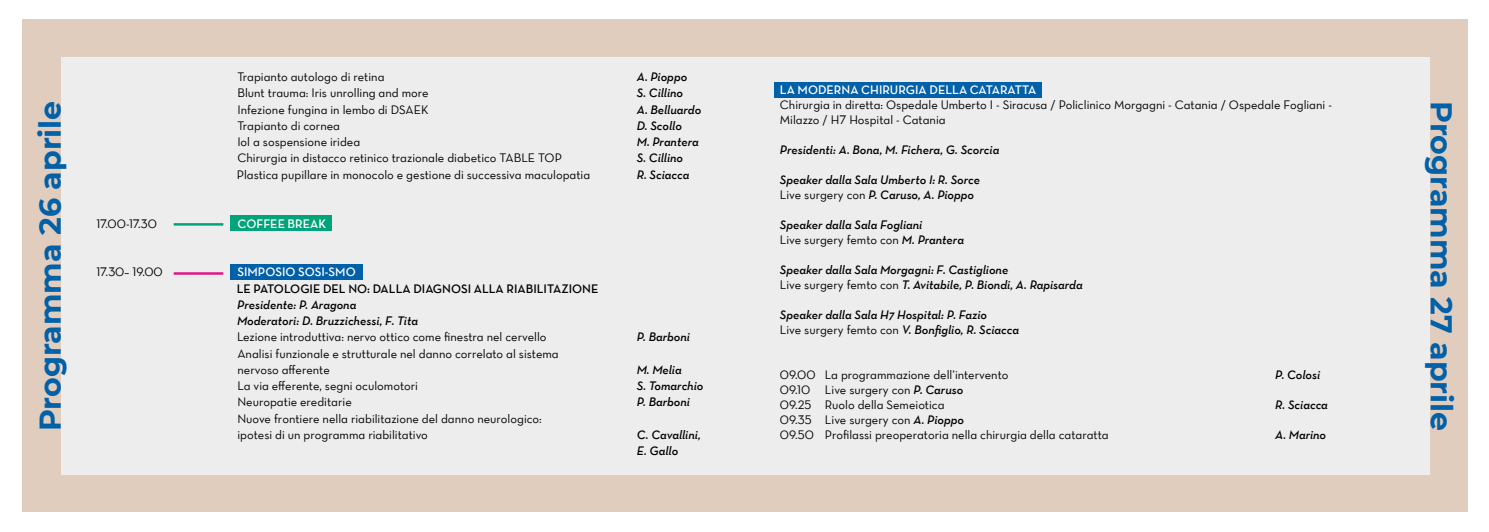
<style>
.page{position:relative;width:1489px;height:532px;background:#fff}
.page>*{position:absolute;margin:0;border:0;box-sizing:border-box;transform-origin:0 0}
.t1{font:700 30px "Montserrat";color:#0060a8}
.t2{font:12.5px/15px "Neutra Text Book Alt";color:#000}
.t3{font:italic 600 12.5px/15px "Neutra Text";color:#000}
.t4{font:12.5px "Neutra Text Demi SC";color:#fff}
.t5{font:12.5px "Neutra Text Demi SC";color:#000}
.s1{font-family:"Neutra Text Book Alt";font-weight:400;font-style:normal}
.s2{font-family:"Neutra Text";font-weight:600;font-style:italic}
</style>
<div class="page">
<div style="left:22px;top:20px;width:1444px;height:492px;background:#e1cdbe"></div>
<div style="left:61px;top:57px;width:1368px;height:417px;background:#ededed"></div>
<div style="left:774px;top:81px;width:268px;height:16px;background:#0060a8"></div>
<div style="left:230px;top:215px;width:101px;height:16px;background:#00a47a"></div>
<div style="left:230px;top:264px;width:132px;height:16px;background:#0060a8"></div>
<hr style="left:174px;top:223px;width:49px;height:2px;background:#00a47a">
<hr style="left:174px;top:272px;width:49px;height:2px;background:#e11683">
<h1 class="t1" style="left:29px;top:431px;width:332px;rotate:-90deg">Programma 26 aprile</h1>
<p class="t2" style="left:237px;top:69px;width:148px">Trapianto autologo di retina</p>
<p class="t3" style="left:636px;top:69px;width:52px">A. Pioppo</p>
<p class="t2" style="left:237px;top:85px;width:193px">Blunt trauma: Iris unrolling and more</p>
<p class="t3" style="left:636px;top:85px;width:48px">S. Cillino</p>
<p class="t2" style="left:237px;top:102px;width:193px">Infezione fungina in lembo di DSAEK</p>
<p class="t3" style="left:636px;top:102px;width:66px">A. Belluardo</p>
<p class="t2" style="left:237px;top:118px;width:104px">Trapianto di cornea</p>
<p class="t3" style="left:636px;top:118px;width:47px">D. Scollo</p>
<p class="t2" style="left:237px;top:134px;width:124px">Iol a sospensione iridea</p>
<p class="t3" style="left:636px;top:134px;width:63px">M. Prantera</p>
<p class="t2" style="left:237px;top:150px;width:326px">Chirurgia in distacco retinico trazionale diabetico TABLE TOP</p>
<p class="t3" style="left:636px;top:150px;width:48px">S. Cillino</p>
<p class="t2" style="left:237px;top:167px;width:355px">Plastica pupillare in monocolo e gestione di successiva maculopatia</p>
<p class="t3" style="left:636px;top:167px;width:54px">R. Sciacca</p>
<p class="t2" style="left:96px;top:215px;width:62px">17.00-17.30</p>
<p class="t4" style="left:237px;top:215px;width:90px">COFFEE BREAK</p>
<p class="t2" style="left:96px;top:264px;width:68px">17.30– 19.00</p>
<p class="t4" style="left:237px;top:264px;width:120px">SIMPOSIO SOSI-SMO</p>
<p class="t5" style="left:237px;top:280px;width:363px">LE PATOLOGIE DEL NO: DALLA DIAGNOSI ALLA RIABILITAZIONE</p>
<p class="t3" style="left:237px;top:296px;width:182px;line-height:16.2px">Presidente: P. Aragona<br>Moderatori: D. Bruzzichessi, F. Tita</p>
<p class="t2" style="left:237px;top:329px;width:311px">Lezione introduttiva: nervo ottico come finestra nel cervello</p>
<p class="t3" style="left:636px;top:329px;width:55px">P. Barboni</p>
<p class="t2" style="left:237px;top:345px;width:323px;line-height:16.2px">Analisi funzionale e strutturale nel danno correlato al sistema nervoso afferente</p>
<p class="t3" style="left:636px;top:362px;width:46px">M. Melia</p>
<p class="t2" style="left:237px;top:378px;width:182px">La via efferente, segni oculomotori</p>
<p class="t3" style="left:636px;top:378px;width:68px">S. Tomarchio</p>
<p class="t2" style="left:237px;top:394px;width:116px">Neuropatie ereditarie</p>
<p class="t3" style="left:636px;top:394px;width:55px">P. Barboni</p>
<p class="t2" style="left:237px;top:410px;width:306px;line-height:16.2px">Nuove frontiere nella riabilitazione del danno neurologico: ipotesi di un programma riabilitativo</p>
<p class="t3" style="left:636px;top:426px;width:66px;line-height:16.2px">C. Cavallini,<br>E. Gallo</p>
<p class="t4" style="left:780px;top:82px;width:258px">LA MODERNA CHIRURGIA DELLA CATARATTA</p>
<p class="t2" style="left:780px;top:97px;width:553px">Chirurgia in diretta: Ospedale Umberto I - Siracusa / Policlinico Morgagni - Catania / Ospedale Fogliani -<br>Milazzo / H7 Hospital - Catania</p>
<p class="t3" style="left:780px;top:142px;width:221px">Presidenti: A. Bona, M. Fichera, G. Scorcia</p>
<p class="t3" style="left:780px;top:172px;width:202px">Speaker dalla Sala Umberto I: R. Sorce<br><span class="s1">Live surgery con</span> P. Caruso, A. Pioppo</p>
<p class="t3" style="left:780px;top:217px;width:144px">Speaker dalla Sala Fogliani</p>
<p class="t2" style="left:780px;top:232px;width:185px">Live surgery femto con <span class="s2">M. Prantera</span></p>
<p class="t3" style="left:780px;top:262px;width:304px">Speaker dalla Sala Morgagni: F. Castiglione<br><span class="s1">Live surgery femto con</span> T. Avitabile, P. Biondi, A. Rapisarda</p>
<p class="t3" style="left:780px;top:307px;width:241px">Speaker dalla Sala H7 Hospital: P. Fazio<br><span class="s1">Live surgery femto con</span> V. Bonfiglio, R. Sciacca</p>
<p class="t2" style="left:780px;top:367px;width:230px">09.00 La programmazione dell’intervento</p>
<p class="t3" style="left:1275px;top:367px;width:47px">P. Colosi</p>
<p class="t2" style="left:780px;top:382px;width:185px">09.10 Live surgery con <span class="s2">P. Caruso<br></span>09.25 Ruolo della Semeiotica</p>
<p class="t3" style="left:1275px;top:397px;width:54px">R. Sciacca</p>
<p class="t2" style="left:780px;top:412px;width:330px">09.35 Live surgery con <span class="s2">A. Pioppo<br></span>09.50 Profilassi preoperatoria nella chirurgia della cataratta</p>
<p class="t3" style="left:1275px;top:427px;width:52px">A. Marino</p>
<h1 class="t1" style="left:1462px;top:101px;width:331px;rotate:90deg">Programma 27 aprile</h1>
</div>
